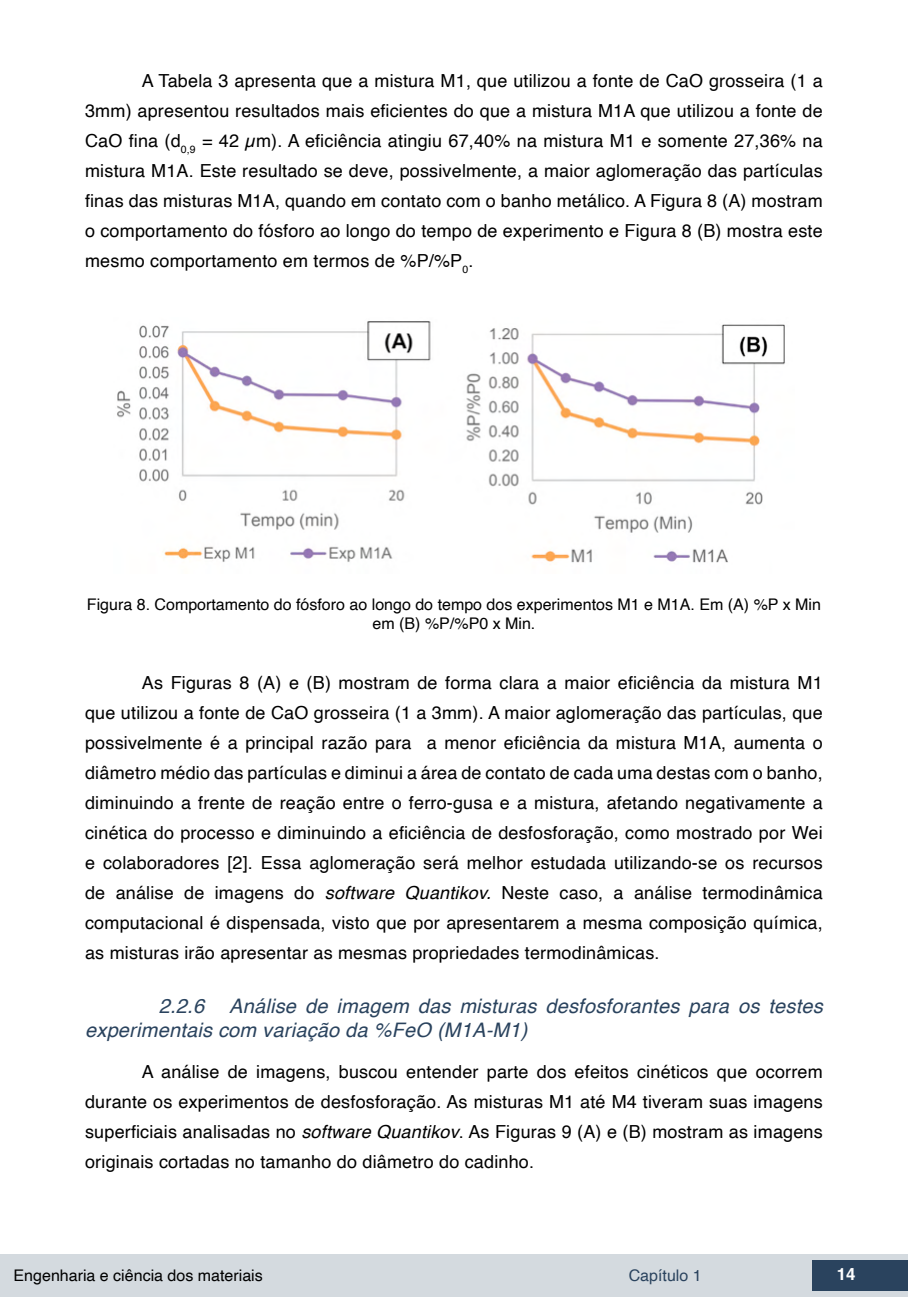
<style>
.page{position:relative;width:908px;height:1304px;background:#fff}
.page>*{position:absolute;margin:0;border:0;box-sizing:border-box;transform-origin:0 0}
.t1{font:italic 20px/24px "Helvetica";letter-spacing:.01em;color:#2a435e}
.t2{font:18px/30px "Helvetica";letter-spacing:.01em;color:#000;text-align:justify}
.t3{font:700 16.8px "Helvetica";color:#fff}
.t4{font:16px/19.2px "Helvetica";color:#000;text-align:center}
.t5{font:16px "Helvetica";color:#2a435e}
.s1{font-style:italic}
</style>
<div class="page">
<div style="left:0;top:1254px;width:906px;height:43px;background:#d4dadf"></div>
<div style="left:812px;top:1261px;width:95px;height:30px;background:#2a435e"></div>
<img style="left:117px;top:321px;width:668px;height:242px">
<p class="t2" style="left:85px;top:66px;width:738px;text-indent:57px">A Tabela 3 apresenta que a mistura M1, que utilizou a fonte de CaO grosseira (1 a 3mm) apresentou resultados mais eficientes do que a mistura M1A que utilizou a fonte de CaO fina (d<sub>0,9</sub> = 42 µm). A eficiência atingiu 67,40% na mistura M1 e somente 27,36% na mistura M1A. Este resultado se deve, possivelmente, a maior aglomeração das partículas finas das misturas M1A, quando em contato com o banho metálico. A Figura 8 (A) mostram o comportamento do fósforo ao longo do tempo de experimento e Figura 8 (B) mostra este mesmo comportamento em termos de %P/%P<sub>0</sub>.</p>
<p class="t4" style="left:87px;top:595px;width:735px">Figura 8. Comportamento do fósforo ao longo do tempo dos experimentos M1 e M1A. Em (A) %P x Min em (B) %P/%P0 x Min.</p>
<p class="t2" style="left:85px;top:668px;width:738px;text-indent:57px">As Figuras 8 (A) e (B) mostram de forma clara a maior eficiência da mistura M1 que utilizou a fonte de CaO grosseira (1 a 3mm). A maior aglomeração das partículas, que possivelmente é a principal razão para a menor eficiência da mistura M1A, aumenta o diâmetro médio das partículas e diminui a área de contato de cada uma destas com o banho, diminuindo a frente de reação entre o ferro-gusa e a mistura, afetando negativamente a cinética do processo e diminuindo a eficiência de desfosforação, como mostrado por Wei e colaboradores [2]. Essa aglomeração será melhor estudada utilizando-se os recursos de análise de imagens do <span class="s1">software Quantikov.</span> Neste caso, a análise termodinâmica computacional é dispensada, visto que por apresentarem a mesma composição química, as misturas irão apresentar as mesmas propriedades termodinâmicas.</p>
<p class="t1" style="left:159px;top:994px;width:47px">2.2.6</p>
<p class="t1" style="left:85px;top:994px;width:738px;text-indent:144px">Análise de imagem das misturas desfosforantes para os testes experimentais com variação da %FeO (M1A-M1)</p>
<p class="t2" style="left:85px;top:1058px;width:738px;text-indent:57px">A análise de imagens, buscou entender parte dos efeitos cinéticos que ocorrem durante os experimentos de desfosforação. As misturas M1 até M4 tiveram suas imagens superficiais analisadas no <span class="s1">software Quantikov</span>. As Figuras 9 (A) e (B) mostram as imagens originais cortadas no tamanho do diâmetro do cadinho.</p>
<p class="t4" style="left:14px;top:1266px;width:250px">Engenharia e ciência dos materiais</p>
<p class="t5" style="left:628px;top:1263px;width:74px">Capítulo 1</p>
<p class="t3" style="left:836px;top:1264px;width:20px">14</p>
</div>
